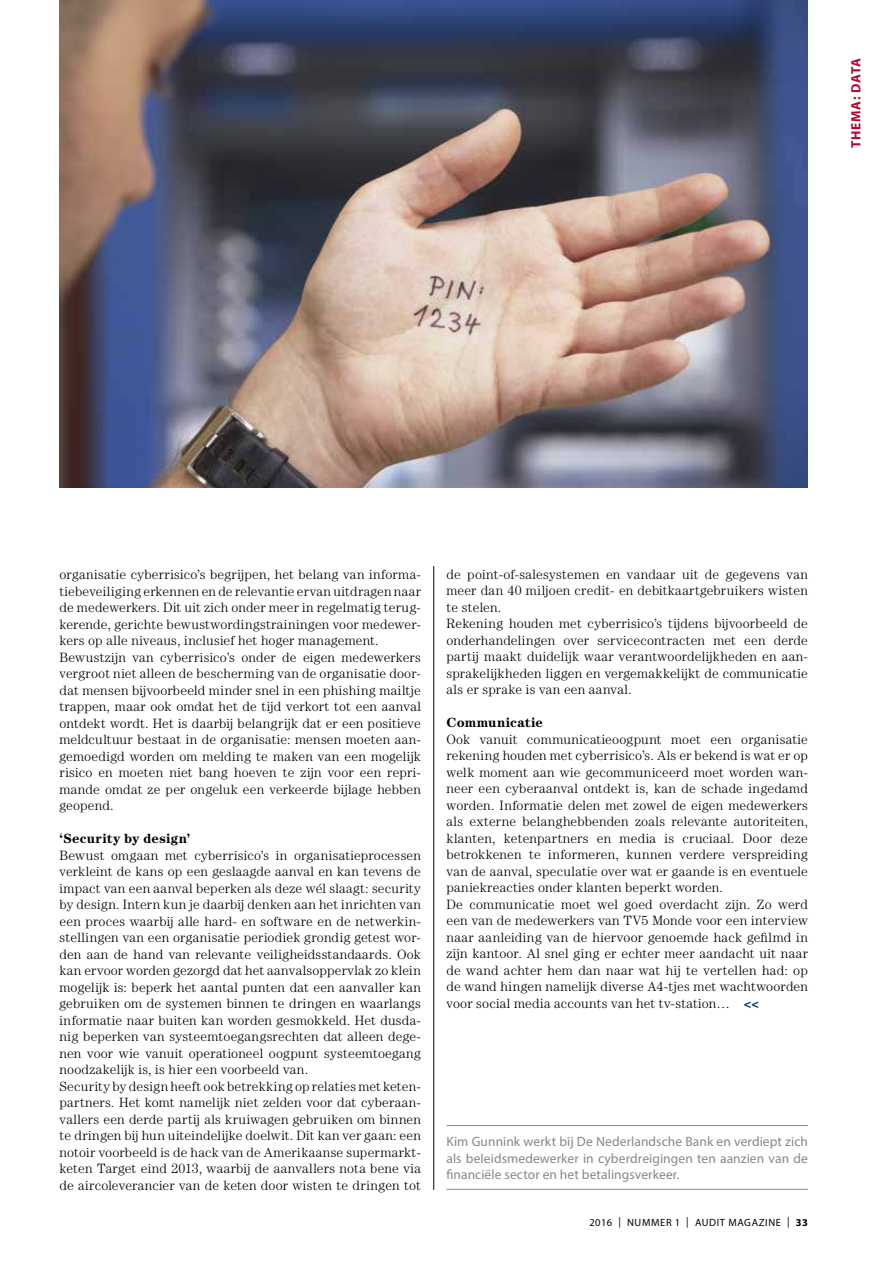
<style>
.page{position:relative;width:893px;height:1263px;background:#fff}
.page>*{position:absolute;margin:0;border:0;box-sizing:border-box;transform-origin:0 0}
.t1{font:300 13.5px/16.5px "Century LT";letter-spacing:.015em;color:#000}
.t2{font:13.5px/16.5px "Myriad Pro";letter-spacing:.01em;color:#878787;text-align:justify}
.t3{font:700 13.5px "Century LT";letter-spacing:.015em;color:#000}
.t4{font:700 13.5px "Myriad Pro";letter-spacing:.055em;color:#b10933}
.t5{font:10.5px "Myriad Pro";letter-spacing:.06em;color:#000}
.s1{font-weight:900;color:#004371}
.s2{font-weight:700}
</style>
<div class="page">
<img style="left:60px;top:0;width:748px;height:487px">
<hr style="left:433px;top:566px;width:1px;height:624px;background:#000">
<hr style="left:446px;top:1189px;width:362px;height:1px;background:#878787">
<hr style="left:446px;top:1125px;width:362px;height:1px;background:#878787">
<p class="t4" style="left:847px;top:148px;width:92px;rotate:-90deg">THEMA: DATA</p>
<p class="t1" style="left:60px;top:566px;width:363px">organisatie cyberrisico’s begrijpen, het belang van informa&shy;tiebeveiliging erkennen en de relevantie ervan uitdragen naar de medewerkers. Dit uit zich onder meer in regelmatig terug&shy;kerende, gerichte bewustwordingstrainingen voor medewer&shy;kers op alle niveaus, inclusief het hoger management.<br>Bewustzijn van cyberrisico’s onder de eigen medewerkers vergroot niet alleen de bescherming van de organisatie door&shy;dat mensen bijvoorbeeld minder snel in een phishing mailtje trappen, maar ook omdat het de tijd verkort tot een aanval ontdekt wordt. Het is daarbij belangrijk dat er een positieve meldcultuur bestaat in de organisatie: mensen moeten aan&shy;gemoedigd worden om melding te maken van een mogelijk risico en moeten niet bang hoeven te zijn voor een repri&shy;mande omdat ze per ongeluk een verkeerde bijlage hebben geopend.</p>
<p class="t3" style="left:60px;top:830px;width:132px">‘Security by design’</p>
<p class="t1" style="left:60px;top:846px;width:363px">Bewust omgaan met cyberrisico’s in organisatieprocessen verkleint de kans op een geslaagde aanval en kan tevens de impact van een aanval beperken als deze wél slaagt: security by design. Intern kun je daarbij denken aan het inrichten van een proces waarbij alle hard- en software en de netwerkin&shy;stellingen van een organisatie periodiek grondig getest wor&shy;den aan de hand van relevante veiligheidsstandaards. Ook kan ervoor worden gezorgd dat het aanvalsoppervlak zo klein mogelijk is: beperk het aantal punten dat een aanvaller kan gebruiken om de systemen binnen te dringen en waarlangs informatie naar buiten kan worden gesmokkeld. Het dusda&shy;nig beperken van systeemtoegangsrechten dat alleen dege&shy;nen voor wie vanuit operationeel oogpunt systeemtoegang noodzakelijk is, is hier een voorbeeld van.<br>Security by design heeft ook betrekking op relaties met keten&shy;partners. Het komt namelijk niet zelden voor dat cyberaan&shy;vallers een derde partij als kruiwagen gebruiken om binnen te dringen bij hun uiteindelijke doelwit. Dit kan ver gaan: een notoir voorbeeld is de hack van de Amerikaanse supermarkt&shy;keten Target eind 2013, waarbij de aanvallers nota bene via de aircoleverancier van de keten door wisten te dringen tot</p>
<p class="t1" style="left:446px;top:566px;width:363px">de point-of-salesystemen en vandaar uit de gegevens van meer dan 40 miljoen credit- en debitkaartgebruikers wisten te stelen.<br>Rekening houden met cyberrisico’s tijdens bijvoorbeeld de onderhandelingen over servicecontracten met een derde partij maakt duidelijk waar verantwoordelijkheden en aan&shy;sprakelijkheden liggen en vergemakkelijkt de communicatie als er sprake is van een aanval.</p>
<p class="t3" style="left:446px;top:715px;width:98px">Communicatie</p>
<p class="t1" style="left:446px;top:731px;width:363px">Ook vanuit communicatieoogpunt moet een organisatie rekening houden met cyberrisico’s. Als er bekend is wat er op welk moment aan wie gecommuniceerd moet worden wan&shy;neer een cyberaanval ontdekt is, kan de schade ingedamd worden. Informatie delen met zowel de eigen medewerkers als externe belanghebbenden zoals relevante autoriteiten, klanten, ketenpartners en media is cruciaal. Door deze betrokkenen te informeren, kunnen verdere verspreiding van de aanval, speculatie over wat er gaande is en eventuele paniekreacties onder klanten beperkt worden.<br>De communicatie moet wel goed overdacht zijn. Zo werd een van de medewerkers van TV5 Monde voor een interview naar aanleiding van de hiervoor genoemde hack gefilmd in zijn kantoor. Al snel ging er echter meer aandacht uit naar de wand achter hem dan naar wat hij te vertellen had: op de wand hingen namelijk diverse A4-tjes met wachtwoorden voor social media accounts van het tv-station… <span class="s1">&lt;&lt;</span></p>
<p class="t2" style="left:446px;top:1133px;width:363px">Kim Gunnink werkt bij De Nederlandsche Bank en verdiept zich als beleidsmedewerker in cyberdreigingen ten aanzien van de financiële sector en het betalingsverkeer.</p>
<p class="t5" style="left:589px;top:1216px;width:220px">2016 | NUMMER 1 | AUDIT MAGAZINE | <span class="s2">33</span></p>
</div>
